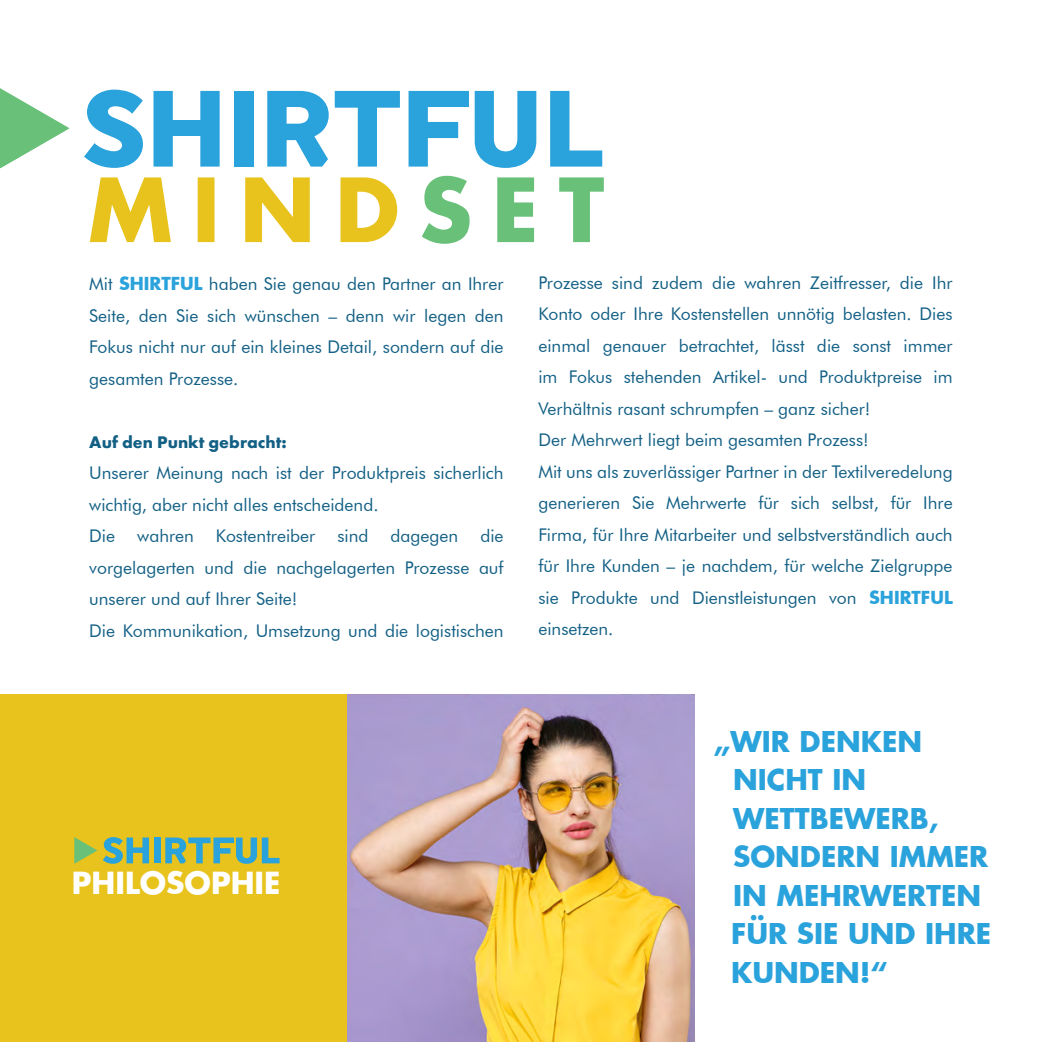
<style>
.page{position:relative;width:1042px;height:1042px;background:#fff}
.page>*{position:absolute;margin:0;border:0;box-sizing:border-box;transform-origin:0 0}
.t1{font:700 85.75px "Futura";letter-spacing:.23em;color:#e8c31d}
.t2{font:700 29.75px "Futura";color:#fff}
.t3{font:700 28px/38.5px "Futura";color:#2aa2db}
.t4{font:17.5px/31.5px "Futura BT";color:#136085}
.t5{font:700 17.5px "Futura PT";color:#136085}
.s1{color:#68c079}
.s2{font-family:"Futura";font-weight:700;color:#2aa2db}
</style>
<div class="page">
<svg style="left:408px;top:91px;width:61px;height:76px"></svg>
<svg style="left:475px;top:91px;width:61px;height:77px"></svg>
<svg style="left:550px;top:91px;width:52px;height:76px"></svg>
<svg style="left:84px;top:90px;width:59px;height:78px"></svg>
<svg style="left:153px;top:91px;width:67px;height:76px"></svg>
<div style="left:234px;top:91px;width:20px;height:76px;background:#2aa2db"></div>
<svg style="left:267px;top:91px;width:62px;height:76px"></svg>
<svg style="left:335px;top:91px;width:65px;height:76px"></svg>
<svg style="left:0;top:88px;width:70px;height:80px"></svg>
<div style="left:0;top:694px;width:346px;height:348px;background:#e8c31d"></div>
<img style="left:347px;top:694px;width:347px;height:348px">
<svg style="left:103px;top:837px;width:46px;height:27px"></svg>
<div style="left:154px;top:837px;width:7px;height:26px;background:#2aa2db"></div>
<svg style="left:165px;top:837px;width:114px;height:27px"></svg>
<svg style="left:74px;top:837px;width:23px;height:27px"></svg>
<h1 class="t1" style="left:88px;top:150px;width:518px">MIND<span class="s1">SET</span></h1>
<p class="t4" style="left:89px;top:268px;width:416px;text-align:justify">Mit <span class="s2">SHIRTFUL</span> haben Sie genau den Partner an Ihrer Seite, den Sie sich wünschen – denn wir legen den Fokus nicht nur auf ein kleines Detail, sondern auf die gesamten Prozesse.</p>
<p class="t5" style="left:89px;top:430px;width:199px">Auf den Punkt gebracht:</p>
<p class="t4" style="left:89px;top:457px;width:416px">Unserer Meinung nach ist der Produktpreis sicherlich wichtig, aber nicht alles entscheidend.<br>Die</p>
<p class="t4" style="left:89px;top:520px;width:416px;text-indent:391px">die vorgelagerten und die nachgelagerten Prozesse auf unserer und auf Ihrer Seite!<br>Die Kommunikation, Umsetzung und die logistischen</p>
<p class="t4" style="left:137px;top:520px;width:58px">wahren</p>
<p class="t4" style="left:216px;top:520px;width:101px">Kostentreiber</p>
<p class="t4" style="left:337px;top:520px;width:33px">sind</p>
<p class="t4" style="left:391px;top:520px;width:69px">dagegen</p>
<p class="t4" style="left:538px;top:267px;width:416px">Prozesse sind zudem die wahren Zeitfresser, die Ihr Konto oder Ihre Kostenstellen unnötig belasten. Dies einmal genauer betrachtet, lässt die sonst immer im Fokus stehenden Artikel- und Produktpreise im Verhältnis rasant schrumpfen – ganz sicher!<br>Der Mehrwert liegt beim gesamten Prozess!<br>Mit uns als zuverlässiger Partner in der Textilveredelung generieren Sie Mehrwerte für sich selbst, für Ihre Firma, für Ihre Mitarbeiter und selbstverständlich auch für Ihre Kunden – je nachdem, für welche Zielgruppe sie Produkte und Dienstleistungen von <span class="s2">SHIRTFUL </span>einsetzen.</p>
<h2 class="t2" style="left:72px;top:862px;width:210px">PHILOSOPHIE</h2>
<h3 class="t3" style="left:731px;top:721px;width:262px;text-indent:-17px">„WIR DENKEN<br>NICHT IN<br>WETTBEWERB,<br>SONDERN IMMER<br>IN MEHRWERTEN<br>FÜR SIE UND IHRE<br>KUNDEN!“</h3>
</div>
